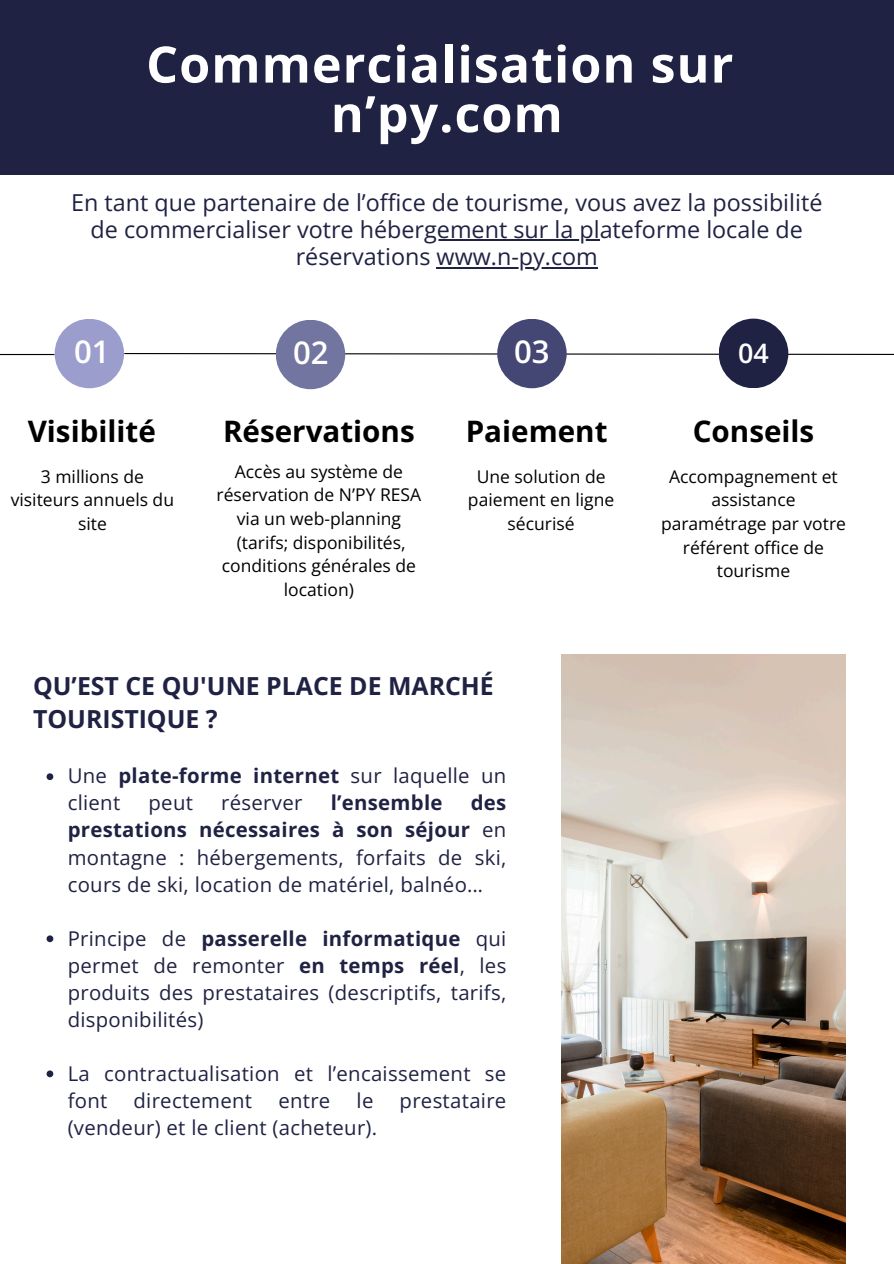
<style>
.page{position:relative;width:894px;height:1264px;background:#fff}
.page>*{position:absolute;margin:0;border:0;box-sizing:border-box;transform-origin:0 0}
.t1{font:700 50.1px/49.5px "Open Sans";letter-spacing:.02em;color:#fff;text-align:center}
.t2{font:600 31.05px "Open Sans";color:#fff}
.t3{font:700 29.55px "Open Sans";color:#000}
.t4{font:600 26.85px "Open Sans";color:#fff}
.t5{font:700 24.9px/33.8px "Open Sans";color:#202243}
.t6{font:23.4px/27px "Open Sans";color:#202243;text-align:center}
.t7{font:20.4px/27px "Open Sans";letter-spacing:.015em;color:#202243}
.t8{font:700 20.4px "Open Sans";letter-spacing:.015em;color:#202243}
.t9{font:17.55px/23.7px "Open Sans";color:#000;text-align:center}
.s1{font-weight:700}
</style>
<div class="page">
<div style="left:0;top:0;width:893px;height:175px;background:#202243"></div>
<hr style="left:424px;top:240px;width:175px;height:1px;background:#202243">
<hr style="left:436px;top:267px;width:161px;height:1px;background:#202243">
<svg style="left:124px;top:352px;width:769px;height:3px"></svg>
<div style="left:55px;top:319px;width:69px;height:69px;background:#9b9ecd;border-radius:50%"></div>
<div style="left:276px;top:320px;width:69px;height:69px;background:#72759f;border-radius:50%"></div>
<div style="left:497px;top:319px;width:69px;height:69px;background:#444774;border-radius:50%"></div>
<hr style="left:0;top:354px;width:54px;height:1px;background:#000">
<div style="left:718px;top:318px;width:70px;height:70px;background:#202243;border-radius:50%"></div>
<svg style="left:47px;top:773px;width:6px;height:7px"></svg>
<svg style="left:47px;top:935px;width:6px;height:7px"></svg>
<svg style="left:47px;top:1070px;width:6px;height:7px"></svg>
<img style="left:561px;top:655px;width:283px;height:608px">
<h1 class="t1" style="left:146px;top:38px;width:588px">Commercialisation sur n’py.com</h1>
<h4 class="t6" style="left:71px;top:188px;width:752px">En tant que partenaire de l’office de tourisme, vous avez la possibilité de commercialiser votre hébergement sur la plateforme locale de</h4>
<p class="t6" style="left:295px;top:242px;width:303px">réservations www.n-py.com</p>
<p class="t2" style="left:74px;top:329px;width:37px">01</p>
<h2 class="t2" style="left:293px;top:330px;width:37px">02</h2>
<h2 class="t2" style="left:514px;top:329px;width:37px">03</h2>
<h2 class="t3" style="left:28px;top:410px;width:130px">Visibilité</h2>
<p class="t3" style="left:223px;top:410px;width:193px">Réservations</p>
<p class="t3" style="left:465px;top:410px;width:143px">Paiement</p>
<p class="t9" style="left:11px;top:464px;width:165px">3 millions de visiteurs annuels du site</p>
<p class="t9" style="left:216px;top:459px;width:206px">Accès au système de réservation de N’PY RESA via un web-planning</p>
<p class="t9" style="left:222px;top:530px;width:195px">(tarifs; disponibilités, conditions générales de location)</p>
<h2 class="t9" style="left:468px;top:464px;width:148px">Une solution de paiement en ligne sécurisé</h2>
<p class="t5" style="left:33px;top:668px;width:462px">QU’EST CE QU'UNE PLACE DE MARCHÉ<br>TOURISTIQUE ?</p>
<p class="t7" style="left:68px;top:762px;width:440px">Une <span class="s1">plate-forme internet</span> sur laquelle un client</p>
<p class="t7" style="left:148px;top:789px;width:46px">peut</p>
<p class="t7" style="left:221px;top:789px;width:83px">réserver</p>
<p class="t8" style="left:330px;top:788px;width:113px">l’ensemble</p>
<p class="t7" style="left:68px;top:789px;width:440px;text-align:justify;text-indent:403px"><span class="s1">des prestations nécessaires à son séjour</span> en montagne : hébergements, forfaits de ski, cours de ski, location de matériel, balnéo…</p>
<p class="t7" style="left:68px;top:924px;width:440px;text-align:justify">Principe de <span class="s1">passerelle informatique</span> qui permet de remonter <span class="s1">en temps réel</span>, les produits des prestataires (descriptifs, tarifs, disponibilités)</p>
<p class="t7" style="left:68px;top:1059px;width:440px">La contractualisation et l’encaissement se font</p>
<p class="t7" style="left:133px;top:1086px;width:120px">directement</p>
<p class="t7" style="left:278px;top:1086px;width:54px">entre</p>
<p class="t7" style="left:356px;top:1086px;width:18px">le</p>
<p class="t7" style="left:399px;top:1086px;width:108px">prestataire</p>
<p class="t7" style="left:68px;top:1113px;width:311px">(vendeur) et le client (acheteur).</p>
<h3 class="t4" style="left:738px;top:334px;width:32px">04</h3>
<p class="t3" style="left:692px;top:410px;width:123px">Conseils</p>
<p class="t9" style="left:660px;top:464px;width:186px">Accompagnement et assistance paramétrage par votre référent office de tourisme</p>
</div>
